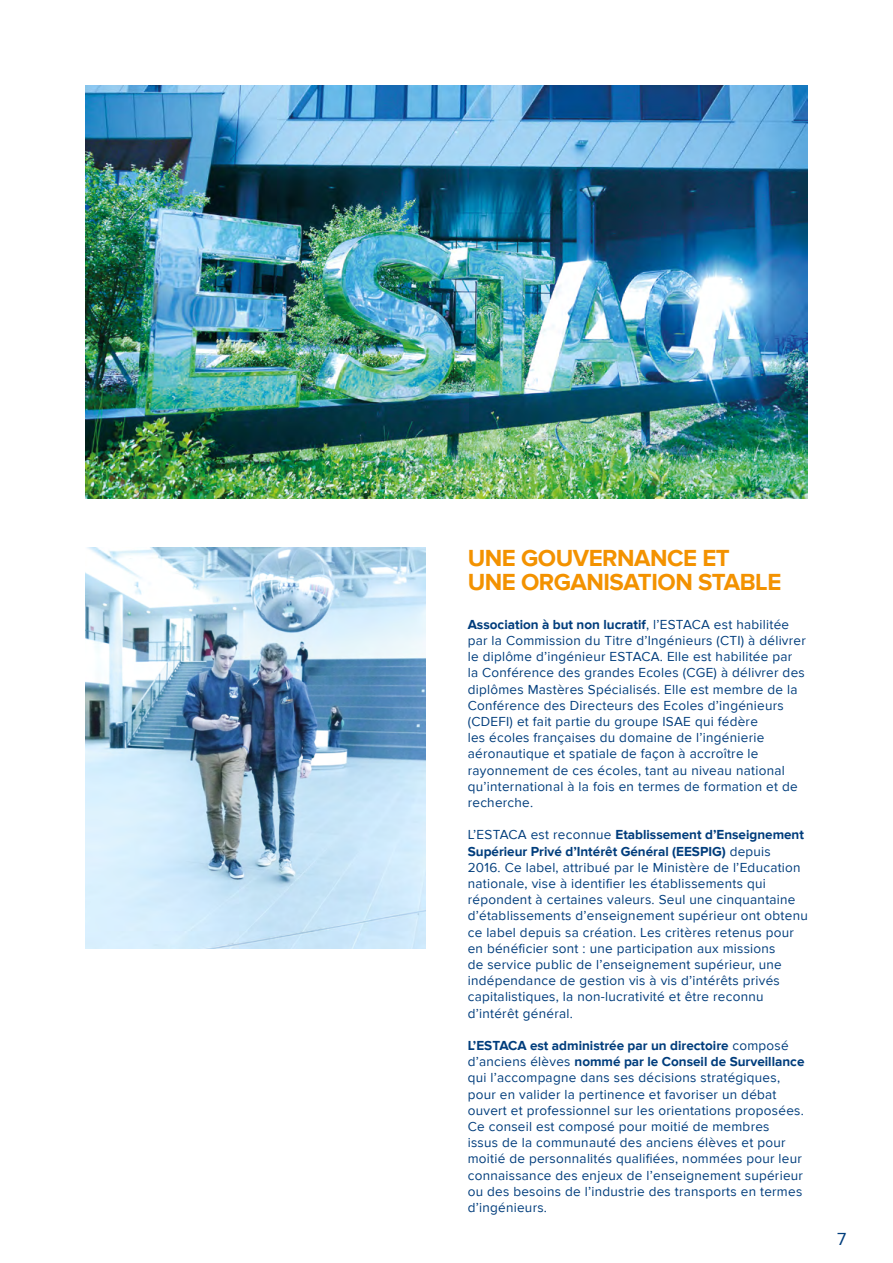
<style>
.page{position:relative;width:893px;height:1263px;background:#fff}
.page>*{position:absolute;margin:0;border:0;box-sizing:border-box;transform-origin:0 0}
.t1{font:700 24px/24px "Proxima Nova";letter-spacing:-.02em;color:#f39200}
.t2{font:18px "Proxima Nova";color:#003d7c}
.t3{font:13.5px/16.2px "Proxima Nova";letter-spacing:.02em;color:#003d7c}
.s1{font-weight:700}
</style>
<div class="page">
<img style="left:85px;top:547px;width:340px;height:402px">
<img style="left:85px;top:85px;width:723px;height:414px">
<h1 class="t1" style="left:468px;top:546px;width:315px">UNE GOUVERNANCE ET<br>UNE ORGANISATION STABLE</h1>
<p class="t3" style="left:468px;top:616px;width:340px"><span class="s1">Association à but non lucratif</span>, l’ESTACA est habilitée par la Commission du Titre d’Ingénieurs (CTI) à délivrer le diplôme d’ingénieur ESTACA. Elle est habilitée par la Conférence des grandes Ecoles (CGE) à délivrer des diplômes Mastères Spécialisés. Elle est membre de la Conférence des Directeurs des Ecoles d’ingénieurs (CDEFI) et fait partie du groupe ISAE qui fédère<br>les écoles françaises du domaine de l’ingénierie aéronautique et spatiale de façon à accroître le rayonnement de ces écoles, tant au niveau national qu’international à la fois en termes de formation et de recherche.</p>
<p class="t3" style="left:468px;top:827px;width:342px">L’ESTACA est reconnue <span class="s1">Etablissement d’Enseignement Supérieur Privé d’Intérêt Général (EESPIG)</span> depuis<br>2016. Ce label, attribué par le Ministère de l’Education nationale, vise à identifier les établissements qui répondent à certaines valeurs. Seul une cinquantaine d’établissements d’enseignement supérieur ont obtenu ce label depuis sa création. Les critères retenus pour en bénéficier sont : une participation aux missions<br>de service public de l’enseignement supérieur, une indépendance de gestion vis à vis d’intérêts privés capitalistiques, la non-lucrativité et être reconnu d’intérêt général.</p>
<p class="t3" style="left:468px;top:1037px;width:338px"><span class="s1">L’ESTACA est administrée par un directoire</span> composé d’anciens élèves <span class="s1">nommé par le Conseil de Surveillance </span>qui l’accompagne dans ses décisions stratégiques, pour en valider la pertinence et favoriser un débat ouvert et professionnel sur les orientations proposées.<br>Ce conseil est composé pour moitié de membres<br>issus de la communauté des anciens élèves et pour moitié de personnalités qualifiées, nommées pour leur connaissance des enjeux de l’enseignement supérieur ou des besoins de l’industrie des transports en termes d’ingénieurs.</p>
<h2 class="t2" style="left:837px;top:1228px;width:11px">7</h2>
</div>
